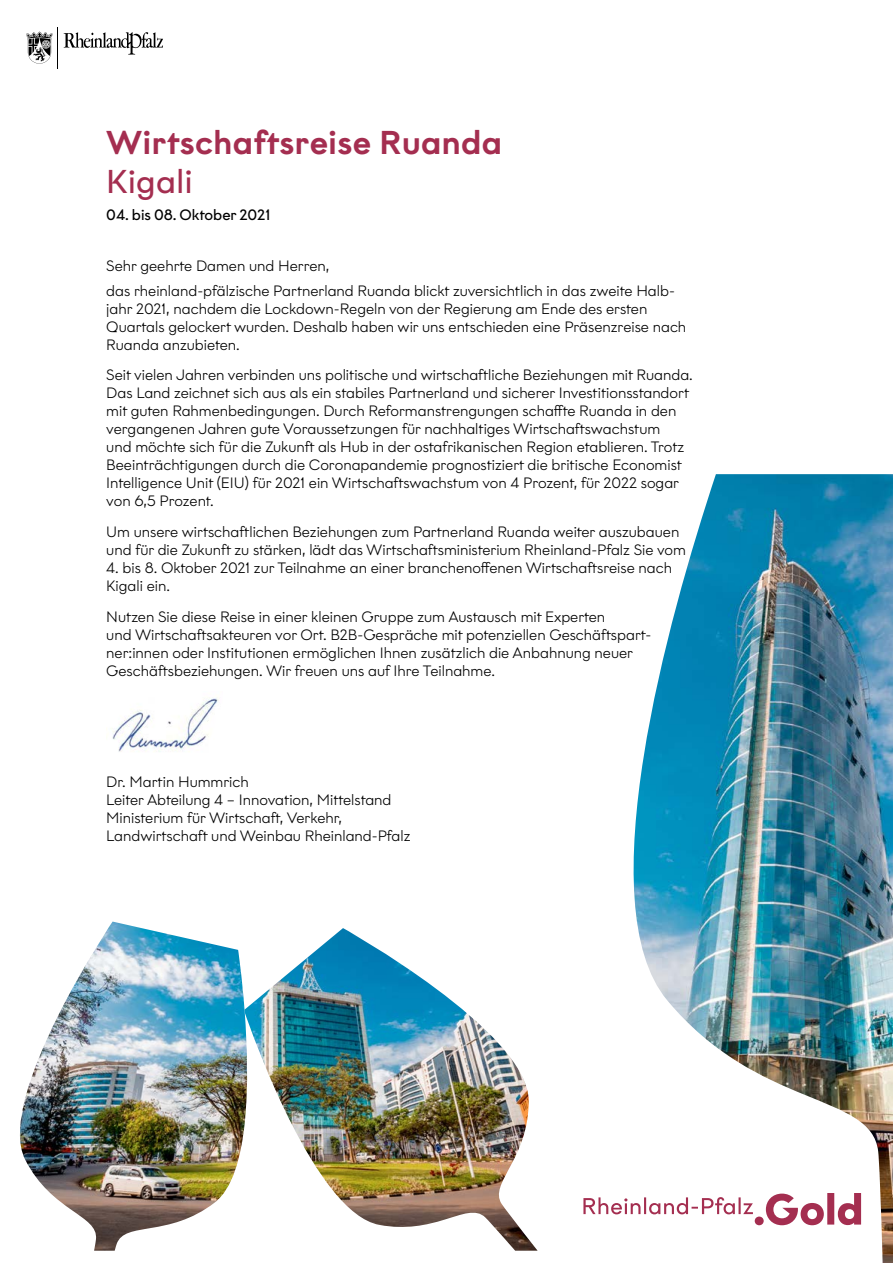
<style>
.page{position:relative;width:893px;height:1263px;background:#fff}
.page>*{position:absolute;margin:0;border:0;box-sizing:border-box;transform-origin:0 0}
.t1{font:500 33px "Graphit";letter-spacing:.015em;color:#a42e50}
.t2{font:33px "Graphit";letter-spacing:.015em;color:#a42e50}
.t3{font:300 15px/18px "Graphit";color:#000}
.t4{font:15px "Graphit";color:#000}
</style>
<div class="page">
<svg style="left:583px;top:1197px;width:49px;height:18px"></svg>
<img style="left:111px;top:697px;width:108px;height:55px">
<img style="left:20px;top:921px;width:225px;height:330px">
<img style="left:632px;top:474px;width:261px;height:789px">
<img style="left:245px;top:928px;width:293px;height:323px">
<svg style="left:64px;top:32px;width:99px;height:23px"></svg>
<hr style="left:58px;top:28px;width:1px;height:41px;background:#000">
<svg style="left:26px;top:32px;width:27px;height:32px"></svg>
<h1 class="t1" style="left:106px;top:122px;width:397px">Wirtschaftsreise Ruanda</h1>
<h1 class="t2" style="left:106px;top:161px;width:88px">Kigali</h1>
<p class="t4" style="left:106px;top:205px;width:166px">04. bis 08. Oktober 2021</p>
<p class="t3" style="left:106px;top:254px;width:570px;line-height:24.3px">Sehr geehrte Damen und Herren,<br>das rheinland-pfälzische Partnerland Ruanda blickt zuversichtlich in das zweite Halb-</p>
<p class="t3" style="left:106px;top:299px;width:581px">jahr 2021, nachdem die Lockdown-Regeln von der Regierung am Ende des ersten<br>Quartals gelockert wurden. Deshalb haben wir uns entschieden eine Präsenzreise nach<br>Ruanda anzubieten.</p>
<p class="t3" style="left:106px;top:366px;width:588px">Seit vielen Jahren verbinden uns politische und wirtschaftliche Beziehungen mit Ruanda.<br>Das Land zeichnet sich aus als ein stabiles Partnerland und sicherer Investitionsstandort mit guten Rahmenbedingungen. Durch Reformanstrengungen schaffte Ruanda in den vergangenen Jahren gute Voraussetzungen für nachhaltiges Wirtschaftswachstum<br>und möchte sich für die Zukunft als Hub in der ostafrikanischen Region etablieren. Trotz Beeinträchtigungen durch die Coronapandemie prognostiziert die britische Economist Intelligence Unit (EIU) für 2021 ein Wirtschaftswachstum von 4 Prozent, für 2022 sogar von 6,5 Prozent.</p>
<p class="t3" style="left:106px;top:523px;width:581px">Um unsere wirtschaftlichen Beziehungen zum Partnerland Ruanda weiter auszubauen und für die Zukunft zu stärken, lädt das Wirtschaftsministerium Rheinland-Pfalz Sie vom</p>
<p class="t3" style="left:106px;top:559px;width:567px">4. bis 8. Oktober 2021 zur Teilnahme an einer branchenoffenen Wirtschaftsreise nach<br>Kigali ein.</p>
<p class="t3" style="left:106px;top:607px;width:546px">Nutzen Sie diese Reise in einer kleinen Gruppe zum Austausch mit Experten<br>und Wirtschaftsakteuren vor Ort. B2B-Gespräche mit potenziellen Geschäftspart&shy;ner:innen oder Institutionen ermöglichen Ihnen zusätzlich die Anbahnung neuer Geschäftsbeziehungen. Wir freuen uns auf Ihre Teilnahme.</p>
<p class="t3" style="left:106px;top:773px;width:306px">Dr. Martin Hummrich<br>Leiter Abteilung 4 – Innovation, Mittelstand Ministerium für Wirtschaft, Verkehr, Landwirtschaft und Weinbau Rheinland-Pfalz</p>
</div>
